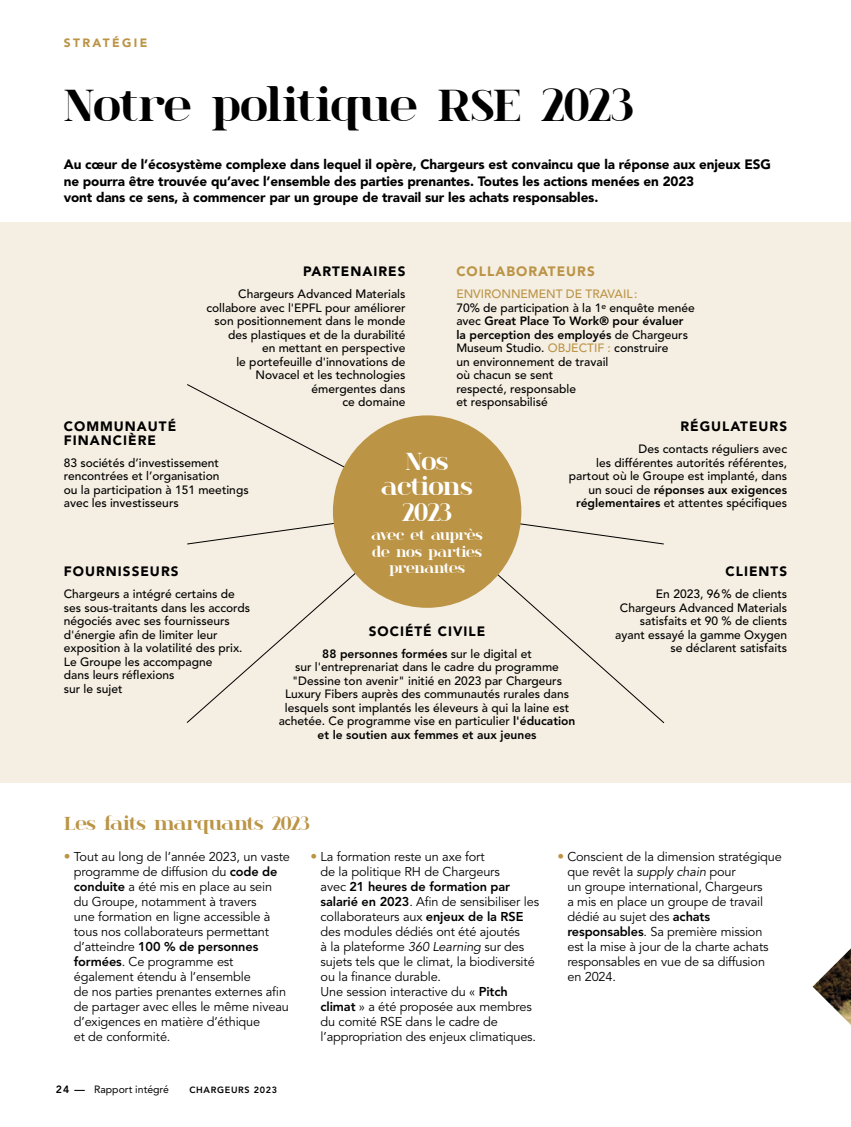
<style>
.page{position:relative;width:851px;height:1127px;background:#fff}
.page>*{position:absolute;margin:0;border:0;box-sizing:border-box;transform-origin:0 0}
.Ri_Texte_marge{font:700 46.5px "spinwerad";letter-spacing:-.01em;color:#000}
.t1{font:700 25.5px/25.5px "spinwerad";letter-spacing:-.02em;color:#fff;text-align:center}
.t2{font:700 19.5px "spinwerad";letter-spacing:-.01em;color:#bb9446}
.t3{font:700 15px/16.5px "spinwerad";letter-spacing:-.03em;color:#fff;text-align:center}
.t4{font:900 13.5px/16.5px "Avenir LT Std";letter-spacing:-.01em;color:#000}
.t5{font:900 13.5px/13.5px "Avenir LT Std";letter-spacing:.075em;color:#000}
.t6{font:900 13.5px "Avenir LT Std";letter-spacing:.075em;color:#bb9446}
.t7{font:12.75px/15px "Avenir LT Std";letter-spacing:-.01em;color:#000}
.t8{font:500 12px/13.5px "Avenir LT Std";color:#000;text-align:right}
.t9{font:900 12px "Avenir LT Std";letter-spacing:.2em;color:#bb9446}
.t10{font:10.5px "Avenir LT Std";color:#000}
.t11{font:800 10.5px "Avenir LT Std";color:#000}
.t12{font:800 9px "Avenir LT Std";letter-spacing:.075em;color:#000}
.s1{color:#bb9446}
.s2{font-weight:800}
.s3{font-weight:300;font-size:13.5px;color:#bb9446}
.s4{font-style:italic}
</style>
<div class="page">
<div style="left:0;top:222px;width:850px;height:560px;background:#f5eee2"></div>
<svg style="left:187px;top:384px;width:335px;height:125px"></svg>
<svg style="left:437px;top:509px;width:228px;height:215px"></svg>
<svg style="left:186px;top:521px;width:231px;height:202px"></svg>
<div style="left:333px;top:415px;width:188px;height:193px;background:#bb9446;border-radius:50%"></div>
<img style="left:812px;top:949px;width:38px;height:75px">
<p class="t9" style="left:64px;top:36px;width:85px">STRATÉGIE</p>
<p class="Ri_Texte_marge" style="left:64px;top:72px;width:571px">Notre politique RSE 2023</p>
<p class="t4" style="left:64px;top:156px;width:708px">Au cœur de l’écosystème complexe dans lequel il opère, Chargeurs est convaincu que la réponse aux enjeux ESG ne pourra être trouvée qu’avec l’ensemble des parties prenantes. Toutes les actions menées en 2023<br>vont dans ce sens, à commencer par un groupe de travail sur les achats responsables.</p>
<p class="t5" style="left:303px;top:264px;width:104px">PARTENAIRES</p>
<p class="t8" style="left:206px;top:287px;width:200px">Chargeurs Advanced Materials collabore avec l'EPFL pour améliorer son positionnement dans le monde des plastiques et de la durabilité<br>en mettant en perspective<br>le portefeuille d'innovations de<br>Novacel et les technologies émergentes dans<br>ce domaine</p>
<p class="t6" style="left:456px;top:263px;width:140px">COLLABORATEURS</p>
<p class="t8" style="left:456px;top:287px;width:240px;text-align:left"><span class="s1">ENVIRONNEMENT DE TRAVAIL:<br></span>70% de participation à la 1<sup>e</sup> enquête menée avec <span class="s2">Great Place To Work® pour évaluer la perception des employés</span> de Chargeurs<br>Museum Studio. <span class="s1">OBJECTIF :</span> construire<br>un environnement de travail<br>où chacun se sent<br>respecté, responsable<br>et responsabilisé</p>
<p class="t5" style="left:680px;top:420px;width:108px">RÉGULATEURS</p>
<p class="t8" style="left:568px;top:443px;width:220px">Des contacts réguliers avec<br>les différentes autorités référentes, partout où le Groupe est implanté, dans un souci de <span class="s2">réponses aux exigences réglementaires</span> et attentes spécifiques</p>
<p class="t5" style="left:64px;top:420px;width:114px">COMMUNAUTÉ<br>FINANCIÈRE</p>
<p class="t8" style="left:64px;top:456px;width:186px;text-align:left">83 sociétés d’investissement rencontrées et l’organisation<br>ou la participation à 151 meetings avec les investisseurs</p>
<p class="t1" style="left:381px;top:447px;width:93px">Nos actions<br>2023</p>
<p class="t3" style="left:371px;top:526px;width:112px">avec et auprès de nos parties prenantes</p>
<p class="t5" style="left:64px;top:564px;width:116px">FOURNISSEURS</p>
<p class="t8" style="left:64px;top:587px;width:188px;text-align:left">Chargeurs a intégré certains de ses sous-traitants dans les accords négociés avec ses fournisseurs d'énergie afin de limiter leur exposition à la volatilité des prix.<br>Le Groupe les accompagne<br>dans leurs réflexions<br>sur le sujet</p>
<p class="t5" style="left:725px;top:564px;width:63px">CLIENTS</p>
<p class="t8" style="left:615px;top:587px;width:173px">En 2023, 96% de clients<br>Chargeurs Advanced Materials satisfaits et 90 % de clients ayant essayé la gamme Oxygen se déclarent satisfaits</p>
<p class="t5" style="left:368px;top:624px;width:118px">SOCIÉTÉ CIVILE</p>
<p class="t8" style="left:279px;top:647px;width:298px;text-align:center"><span class="s2">88 personnes formées</span> sur le digital et<br>sur l'entreprenariat dans le cadre du programme "Dessine ton avenir" initié en 2023 par Chargeurs Luxury Fibers auprès des communautés rurales dans lesquels sont implantés les éleveurs à qui la laine est achetée. Ce programme vise en particulier <span class="s2">l'éducation et le soutien aux femmes et aux jeunes</span></p>
<p class="t2" style="left:64px;top:810px;width:247px">Les faits marquants 2023</p>
<p class="t7" style="left:74px;top:849px;width:217px;text-indent:-10px"><span class="s3">•</span> Tout au long de l’année 2023, un vaste programme de diffusion du <span class="s2">code de conduite</span> a été mis en place au sein du Groupe, notamment à travers<br>une formation en ligne accessible à tous nos collaborateurs permettant d’atteindre <span class="s2">100 % de personnes formées</span>. Ce programme est également étendu à l’ensemble<br>de nos parties prenantes externes afin de partager avec elles le même niveau d’exigences en matière d’éthique<br>et de conformité.</p>
<p class="t7" style="left:320px;top:849px;width:220px;text-indent:-10px"><span class="s3">•</span> La formation reste un axe fort<br>de la politique RH de Chargeurs<br>avec <span class="s2">21 heures de formation par salarié en 2023</span>. Afin de sensibiliser les collaborateurs aux <span class="s2">enjeux de la RSE </span>des modules dédiés ont été ajoutés<br>à la plateforme <span class="s4">360 Learning</span> sur des sujets tels que le climat, la biodiversité ou la finance durable.<br>Une session interactive du « <span class="s2">Pitch climat</span> » a été proposée aux membres du comité RSE dans le cadre de l’appropriation des enjeux climatiques.</p>
<p class="t7" style="left:567px;top:849px;width:216px;text-indent:-10px"><span class="s3">•</span> Conscient de la dimension stratégique que revêt la <span class="s4">supply chain</span> pour<br>un groupe international, Chargeurs<br>a mis en place un groupe de travail dédié au sujet des <span class="s2">achats responsables</span>. Sa première mission est la mise à jour de la charte achats responsables en vue de sa diffusion en 2024.</p>
<p class="t11" style="left:56px;top:1083px;width:31px">24 —</p>
<p class="t10" style="left:94px;top:1083px;width:76px">Rapport intégré</p>
<p class="t12" style="left:189px;top:1084px;width:89px">CHARGEURS 2023</p>
</div>
